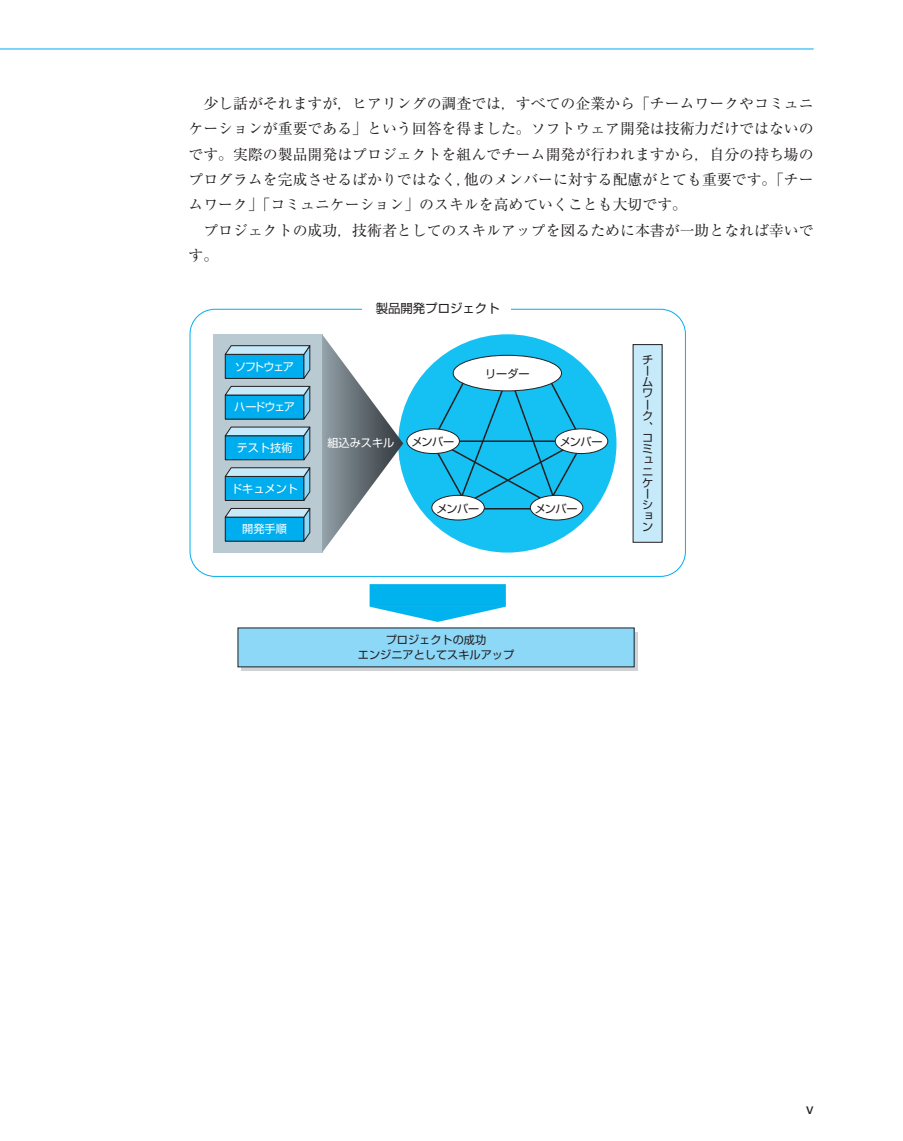
<style>
.page{position:relative;width:903px;height:1141px;background:#fff}
.page>*{position:absolute;margin:0;border:0;box-sizing:border-box;transform-origin:0 0}
._00_本文{font:14.88px/25.4px "Ryumin Pro";color:#231f20;text-align:justify}
.t1{font:12.42px "Shin Go Pro";color:#231f20}
.t2{font:11.2px/11.2px "Shin Go Pro";color:#231f20;text-align:center}
.t3{font:11.2px "Shin Go Pro";color:#fff}
</style>
<div class="page">
<hr style="left:0;top:49px;width:814px;height:1px;background:#00aeef">
<svg style="left:242px;top:632px;width:396px;height:39px;fill:#d1d2d4"></svg>
<div style="left:238px;top:628px;width:396px;height:39px;background:#8dd7f7"></div>
<svg style="left:370px;top:584px;width:136px;height:38px"></svg>
<div style="left:213px;top:334px;width:109px;height:219px;background:#bacad2"></div>
<div style="left:633px;top:345px;width:29px;height:197px;background:#c6eafa"></div>
<div style="left:398px;top:334px;width:218px;height:219px;background:#15c0f2;border-radius:50%"></div>
<svg style="left:433px;top:369px;width:151px;height:142px"></svg>
<div style="left:453px;top:355px;width:108px;height:36px;background:#fff;border-radius:50%"></div>
<div style="left:453px;top:355px;width:109px;height:36px;border:1px solid #231f20;border-radius:50%"></div>
<div style="left:432px;top:495px;width:52px;height:25px;background:#fff;border-radius:50%"></div>
<div style="left:431px;top:495px;width:54px;height:25px;border:1px solid #231f20;border-radius:50%"></div>
<div style="left:530px;top:495px;width:53px;height:25px;background:#fff;border-radius:50%"></div>
<div style="left:530px;top:495px;width:53px;height:25px;border:1px solid #231f20;border-radius:50%"></div>
<div style="left:555px;top:429px;width:53px;height:25px;background:#fff;border-radius:50%"></div>
<div style="left:555px;top:428px;width:53px;height:26px;border:1px solid #231f20;border-radius:50%"></div>
<div style="left:407px;top:429px;width:52px;height:25px;background:#fff;border-radius:50%"></div>
<div style="left:406px;top:428px;width:54px;height:26px;border:1px solid #231f20;border-radius:50%"></div>
<svg style="left:224px;top:345px;width:87px;height:197px"></svg>
<svg style="left:322px;top:334px;width:81px;height:219px"></svg>
<p class="_00_本文" style="left:189px;top:90px;width:627px;text-indent:15px">少し話がそれますが，ヒアリングの調査では，すべての企業から「チームワークやコミュニケーションが重要である」という回答を得ました。ソフトウェア開発は技術力だけではないのです。実際の製品開発はプロジェクトを組んでチーム開発が行われますから，自分の持ち場のプログラムを完成させるばかりではなく，他のメンバーに対する配慮がとても重要です。「チームワーク」「コミュニケーション」のスキルを高めていくことも大切です。</p>
<p class="_00_本文" style="left:189px;top:216px;width:627px;text-indent:15px">プロジェクトの成功，技術者としてのスキルアップを図るために本書が一助となれば幸いです。</p>
<p class="t3" style="left:235px;top:357px;width:61px">ソフトウェア</p>
<p class="t3" style="left:234px;top:398px;width:62px">ハードウェア</p>
<p class="t3" style="left:237px;top:439px;width:57px">テスト技術</p>
<p class="t3" style="left:231px;top:479px;width:68px">ドキュメント</p>
<p class="t3" style="left:242px;top:520px;width:46px">開発手順</p>
<p class="t1" style="left:376px;top:298px;width:126px">製品開発プロジェクト</p>
<p class="t2" style="left:485px;top:367px;width:46px">リーダー</p>
<p class="t3" style="left:327px;top:434px;width:68px">組込みスキル</p>
<p class="t2" style="left:411px;top:435px;width:44px">メンバー</p>
<p class="t2" style="left:560px;top:435px;width:44px">メンバー</p>
<p class="t2" style="left:436px;top:501px;width:44px">メンバー</p>
<p class="t2" style="left:535px;top:501px;width:44px">メンバー</p>
<p class="t2" style="left:358px;top:631px;width:158px;line-height:14.9px">プロジェクトの成功<br>エンジニアとしてスキルアップ</p>
<p class="t2" style="left:642px;top:353px;width:12px;text-align:left">チームワーク、コミュニケーション</p>
</div>
